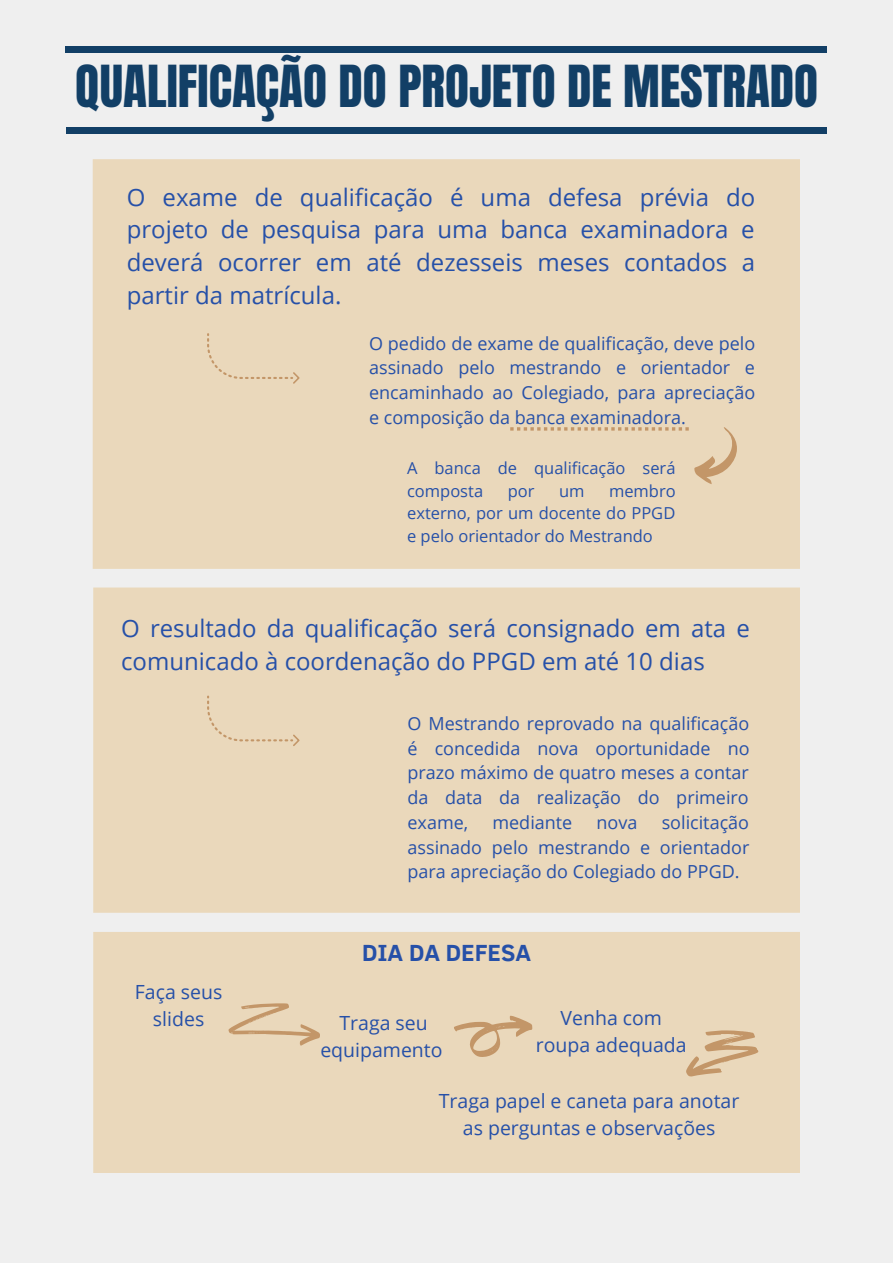
<style>
.page{position:relative;width:893px;height:1264px;background:#fff}
.page>*{position:absolute;margin:0;border:0;box-sizing:border-box;transform-origin:0 0}
.t1{font:49.2px "Anton";color:#123f66}
.t2{font:24px/32.5px "Open Sans";color:#2650a8;text-align:justify}
.t3{font:700 24px "Clear Sans";color:#2650a8}
.t4{font:19.5px/27px "Open Sans";color:#2650a8;text-align:center}
.t5{font:18px/24.8px "Open Sans";color:#2650a8;text-align:justify}
.t6{font:16.5px/22.5px "Open Sans";color:#2650a8}
</style>
<div class="page">
<div style="left:0;top:0;width:892px;height:1262px;background:#efefef"></div>
<div style="left:93px;top:159px;width:707px;height:409px;background:#ead8bb"></div>
<div style="left:65px;top:46px;width:761px;height:7px;background:#123f66"></div>
<div style="left:66px;top:127px;width:760px;height:7px;background:#123f66"></div>
<div style="left:207px;top:333px;width:92px;height:51px;background:#ead8bb"></div>
<svg style="left:510px;top:427px;width:178px;height:3px"></svg>
<svg style="left:694px;top:427px;width:43px;height:57px;background:#e0c7a6"></svg>
<div style="left:93px;top:587px;width:707px;height:325px;background:#ead8bb"></div>
<div style="left:207px;top:695px;width:92px;height:51px;background:#ead8bb"></div>
<div style="left:93px;top:932px;width:706px;height:240px;background:#ead8bb"></div>
<svg style="left:228px;top:1003px;width:92px;height:42px;background:#e1c9a8"></svg>
<svg style="left:453px;top:1015px;width:79px;height:42px;background:#dfc5a3"></svg>
<svg style="left:685px;top:1030px;width:73px;height:46px;background:#dcc19e"></svg>
<p class="t1" style="left:76px;top:51px;width:744px">QUALIFICAÇÃO DO PROJETO DE MESTRADO</p>
<p class="t2" style="left:127px;top:180px;width:630px">O exame de qualificação é uma defesa prévia do projeto de pesquisa para uma banca examinadora e deverá ocorrer em até dezesseis meses contados a partir da matrícula.</p>
<p class="t5" style="left:369px;top:330px;width:387px">O pedido de exame de qualificação, deve pelo assinado pelo mestrando e orientador e encaminhado ao Colegiado, para apreciação e composição da banca examinadora.</p>
<p class="t6" style="left:407px;top:456px;width:270px">A banca de qualificação será composta</p>
<p class="t6" style="left:407px;top:479px;width:270px;text-align:justify;text-indent:202px">membro externo, por um docente do PPGD e pelo orientador do Mestrando</p>
<p class="t6" style="left:507px;top:479px;width:28px">por</p>
<p class="t6" style="left:559px;top:479px;width:27px">um</p>
<p class="t2" style="left:121px;top:611px;width:630px">O resultado da qualificação será consignado em ata e comunicado à coordenação do PPGD em até 10 dias</p>
<p class="t5" style="left:407px;top:710px;width:343px">O Mestrando reprovado na qualificação é concedida nova oportunidade no prazo máximo de quatro meses a contar da data da realização do primeiro exame,</p>
<p class="t5" style="left:407px;top:809px;width:343px;text-indent:254px">solicitação assinado pelo mestrando e orientador para apreciação do Colegiado do PPGD.</p>
<p class="t5" style="left:492px;top:809px;width:81px">mediante</p>
<p class="t5" style="left:596px;top:809px;width:42px">nova</p>
<p class="t4" style="left:135px;top:977px;width:89px">Faça seus slides</p>
<p class="t3" style="left:362px;top:935px;width:170px">DIA DA DEFESA</p>
<p class="t4" style="left:536px;top:1004px;width:152px">Venha com roupa adequada</p>
<p class="t4" style="left:439px;top:1086px;width:302px">Traga papel e caneta para anotar as perguntas e observações</p>
<p class="t4" style="left:320px;top:1008px;width:124px">Traga seu equipamento</p>
</div>
